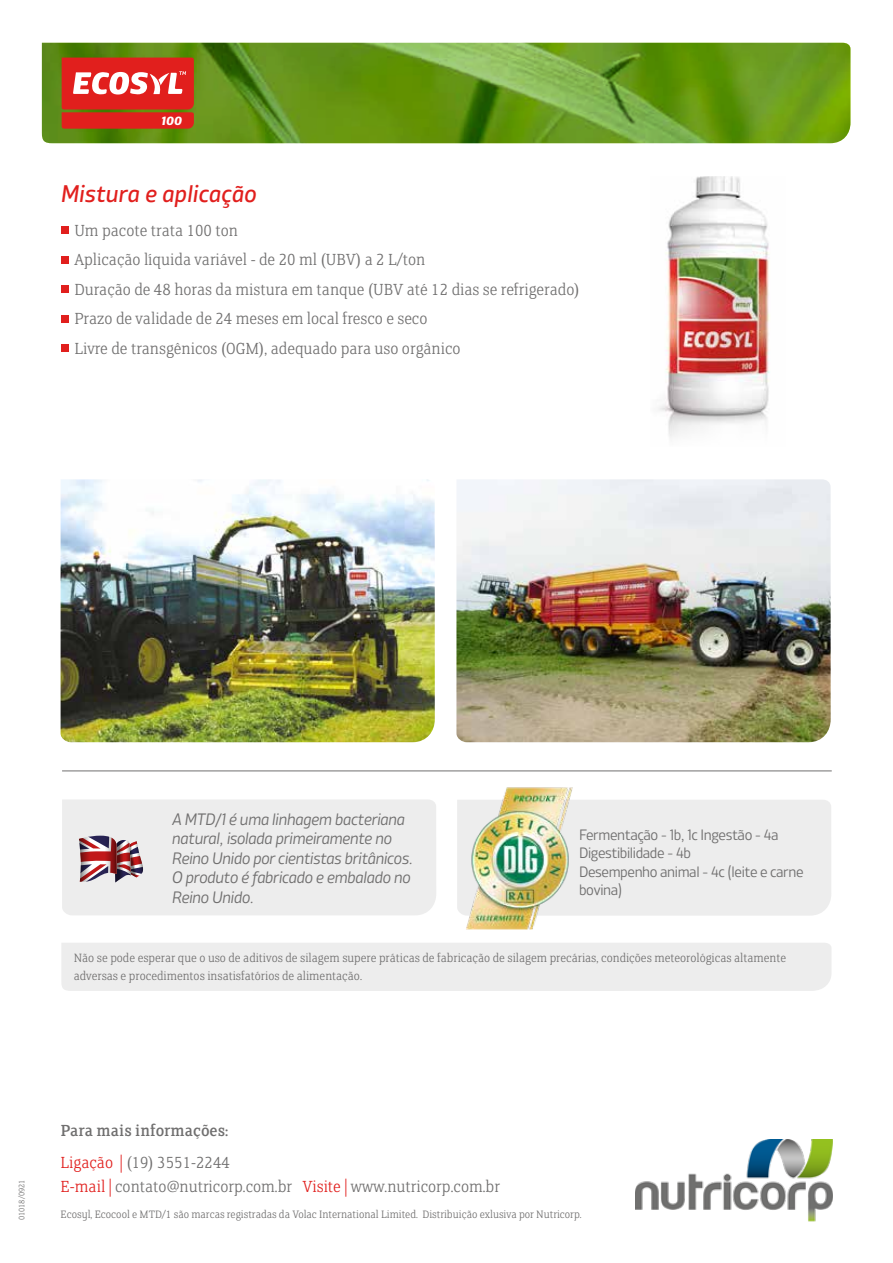
<style>
.page{position:relative;width:893px;height:1263px;background:#fff}
.page>*{position:absolute;margin:0;border:0;box-sizing:border-box;transform-origin:0 0}
.t1{font:24px "XXII Centar Regular It";color:#e11f1d}
.t2{font:300 18px/29.5px "FS Clerkenwell";color:#706f6f}
.t3{font:18px/32.5px "FS Clerkenwell";color:#706f6f}
.t4{font:16.5px/19.5px "XXII Centar Light It";letter-spacing:-.025em;color:#706f6f}
.t5{font:300 15px/18.3px "XXII Centar";letter-spacing:-.025em;color:#706f6f}
.t6{font:300 13.5px/18px "FS Clerkenwell";color:#706f6f}
.t7{font:300 12px "FS Clerkenwell";color:#706f6f}
.t8{font:12px "XXII Centar Heavy It";color:#fff;scale:1.1 1}
.t9{font:300 9px "FS Clerkenwell";color:#706f6f}
.s1{font-weight:300;color:#e11f1d}
.s2{font-weight:300}
.s3{color:#e11f1d}
</style>
<div class="page">
<svg style="left:42px;top:43px;width:808px;height:100px;background:#67981e"></svg>
<svg style="left:62px;top:58px;width:132px;height:71px;background:#de433b"></svg>
<div style="left:61px;top:943px;width:770px;height:48px;background:#ededed"></div>
<hr style="left:62px;top:770px;width:770px;height:1px;background:#706f6f">
<img style="left:61px;top:479px;width:374px;height:263px">
<img style="left:456px;top:479px;width:375px;height:263px">
<div style="left:62px;top:800px;width:374px;height:115px;background:#ededed"></div>
<div style="left:61px;top:226px;width:8px;height:8px;background:#e11f1d"></div>
<div style="left:61px;top:256px;width:8px;height:8px;background:#e11f1d"></div>
<div style="left:61px;top:285px;width:8px;height:8px;background:#e11f1d"></div>
<div style="left:61px;top:315px;width:8px;height:8px;background:#e11f1d"></div>
<div style="left:61px;top:344px;width:8px;height:8px;background:#e11f1d"></div>
<div style="left:457px;top:800px;width:374px;height:116px;background:#ededed"></div>
<img style="left:465px;top:787px;width:109px;height:142px">
<img style="left:658px;top:176px;width:112px;height:262px">
<img style="left:635px;top:1139px;width:197px;height:83px">
<p class="t8" style="left:161px;top:113px;width:21px">100</p>
<h1 class="t1" style="left:61px;top:178px;width:197px">Mistura e aplicação</h1>
<p class="t2" style="left:74px;top:216px;width:507px">Um pacote trata 100 ton<br>Aplicação líquida variável - de 20 ml (UBV) a 2 L/ton<br>Duração de 48 horas da mistura em tanque (UBV até 12 dias se refrigerado)<br>Prazo de validade de 24 meses em local fresco e seco<br>Livre de transgênicos (OGM), adequado para uso orgânico</p>
<p class="t4" style="left:172px;top:809px;width:243px">A MTD/1 é uma linhagem bacteriana natural, isolada primeiramente no<br>Reino Unido por cientistas britânicos.<br>O produto é fabricado e embalado no<br>Reino Unido.</p>
<p class="t5" style="left:579px;top:825px;width:226px">Fermentação - 1b, 1c Ingestão - 4a<br>Digestibilidade - 4b<br>Desempenho animal - 4c (leite e carne bovina)</p>
<p class="t6" style="left:74px;top:950px;width:714px">Não se pode esperar que o uso de aditivos de silagem supere práticas de fabricação de silagem precárias, condições meteorológicas altamente adversas e procedimentos insatisfatórios de alimentação.</p>
<p class="t9" style="left:18px;top:1220px;width:43px;rotate:-90deg">01018/0921</p>
<p class="t3" style="left:61px;top:1115px;width:171px">Para mais informações:<br><span class="s1">Ligação |</span> <span class="s2">(19) 3551-2244</span></p>
<p class="t2" style="left:61px;top:1173px;width:441px"><span class="s3">E-mail |</span> contato@nutricorp.com.br <span class="s3">Visite |</span> www.nutricorp.com.br</p>
<p class="t7" style="left:61px;top:1208px;width:523px">Ecosyl, Ecocool e MTD/1 são marcas registradas da Volac International Limited. Distribuição exlusiva por Nutricorp.</p>
</div>
